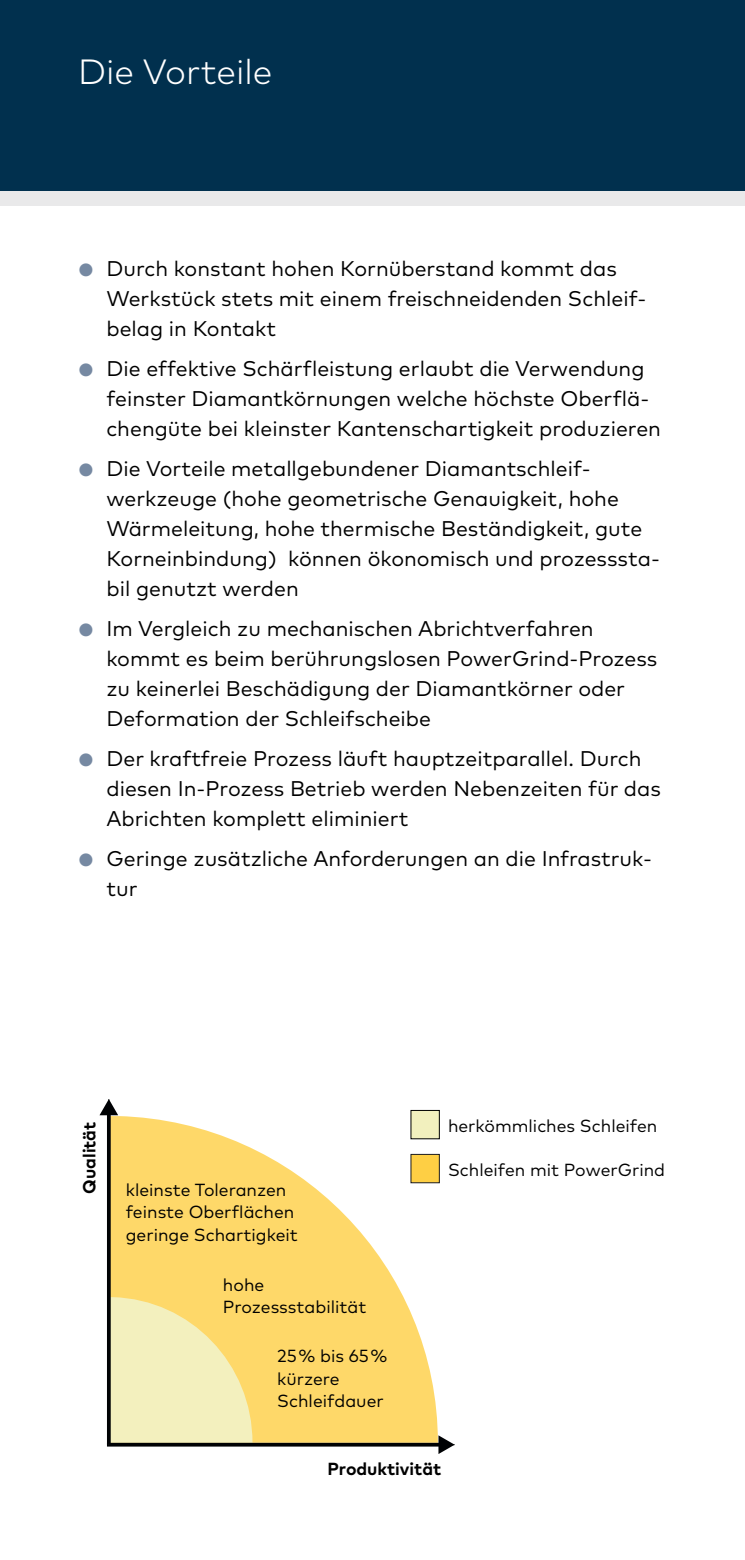
<style>
.page{position:relative;width:745px;height:1560px;background:#fff}
.page>*{position:absolute;margin:0;border:0;box-sizing:border-box;transform-origin:0 0}
.t1{font:300 35px "Mark OT";color:#fff}
.t2{font:21.25px/30px "Mark OT";color:#000}
.t3{font:17.5px/22.5px "Mark OT";color:#000}
.t4{font:700 17.5px "Mark OT";color:#000}
.s1{font-size:17.5px;color:#7689a2}
</style>
<div class="page">
<div style="left:0;top:0;width:744px;height:191px;background:#01304e"></div>
<div style="left:0;top:191px;width:744px;height:15px;background:#e9e9ea"></div>
<svg style="left:111px;top:1115px;width:326px;height:327px;fill:#fed869"></svg>
<svg style="left:111px;top:1296px;width:141px;height:146px;background:#f5eaab"></svg>
<svg style="left:109px;top:1442px;width:329px;height:4px"></svg>
<svg style="left:438px;top:1435px;width:16px;height:18px"></svg>
<svg style="left:107px;top:1115px;width:4px;height:329px"></svg>
<svg style="left:99px;top:1099px;width:19px;height:16px"></svg>
<div style="left:410px;top:1109px;width:29px;height:29px;background:#f2f0be"></div>
<div style="left:410px;top:1153px;width:29px;height:29px;background:#fecf44"></div>
<h1 class="t1" style="left:78px;top:51px;width:196px">Die Vorteile</h1>
<p class="t2" style="left:106px;top:253px;width:541px;text-indent:-28px"><span class="s1">●</span> Durch konstant hohen Kornüberstand kommt das<br>Werkstück stets mit einem freischneidenden Schleif&shy;belag in Kontakt</p>
<p class="t2" style="left:106px;top:353px;width:555px;text-indent:-28px"><span class="s1">●</span> Die effektive Schärfleistung erlaubt die Verwendung feinster Diamantkörnungen welche höchste Oberflä&shy;chengüte bei kleinster Kantenschartigkeit produzieren</p>
<p class="t2" style="left:106px;top:453px;width:554px;text-indent:-28px"><span class="s1">●</span> Die Vorteile metallgebundener Diamantschleif&shy;werkzeuge (hohe geometrische Genauigkeit, hohe Wärmeleitung, hohe thermische Beständigkeit, gute Korneinbindung) können ökonomisch und prozesssta&shy;bil genutzt werden</p>
<p class="t2" style="left:106px;top:613px;width:552px;text-indent:-28px"><span class="s1">●</span> Im Vergleich zu mechanischen Abrichtverfahren kommt es beim berührungslosen PowerGrind-Prozess zu keinerlei Beschädigung der Diamantkörner oder Deformation der Schleifscheibe</p>
<p class="t2" style="left:106px;top:743px;width:555px;text-indent:-28px"><span class="s1">●</span> Der kraftfreie Prozess läuft hauptzeitparallel. Durch diesen In-Prozess Betrieb werden Nebenzeiten für das<br>Abrichten komplett eliminiert</p>
<p class="t2" style="left:106px;top:843px;width:546px;text-indent:-28px"><span class="s1">●</span> Geringe zusätzliche Anforderungen an die Infrastruk&shy;tur</p>
<p class="t4" style="left:78px;top:1193px;width:73px;rotate:-90deg">Qualität</p>
<p class="t3" style="left:126px;top:1178px;width:173px">kleinste Toleranzen feinste Oberflächen geringe Schartigkeit</p>
<p class="t3" style="left:223px;top:1273px;width:145px">hohe<br>Prozessstabilität</p>
<p class="t3" style="left:277px;top:1344px;width:112px">25 % bis 65 % kürzere<br>Schleifdauer</p>
<p class="t3" style="left:447px;top:1114px;width:211px">herkömmliches Schleifen</p>
<p class="t3" style="left:447px;top:1158px;width:218px">Schleifen mit PowerGrind</p>
<p class="t4" style="left:327px;top:1456px;width:115px">Produktivität</p>
</div>
